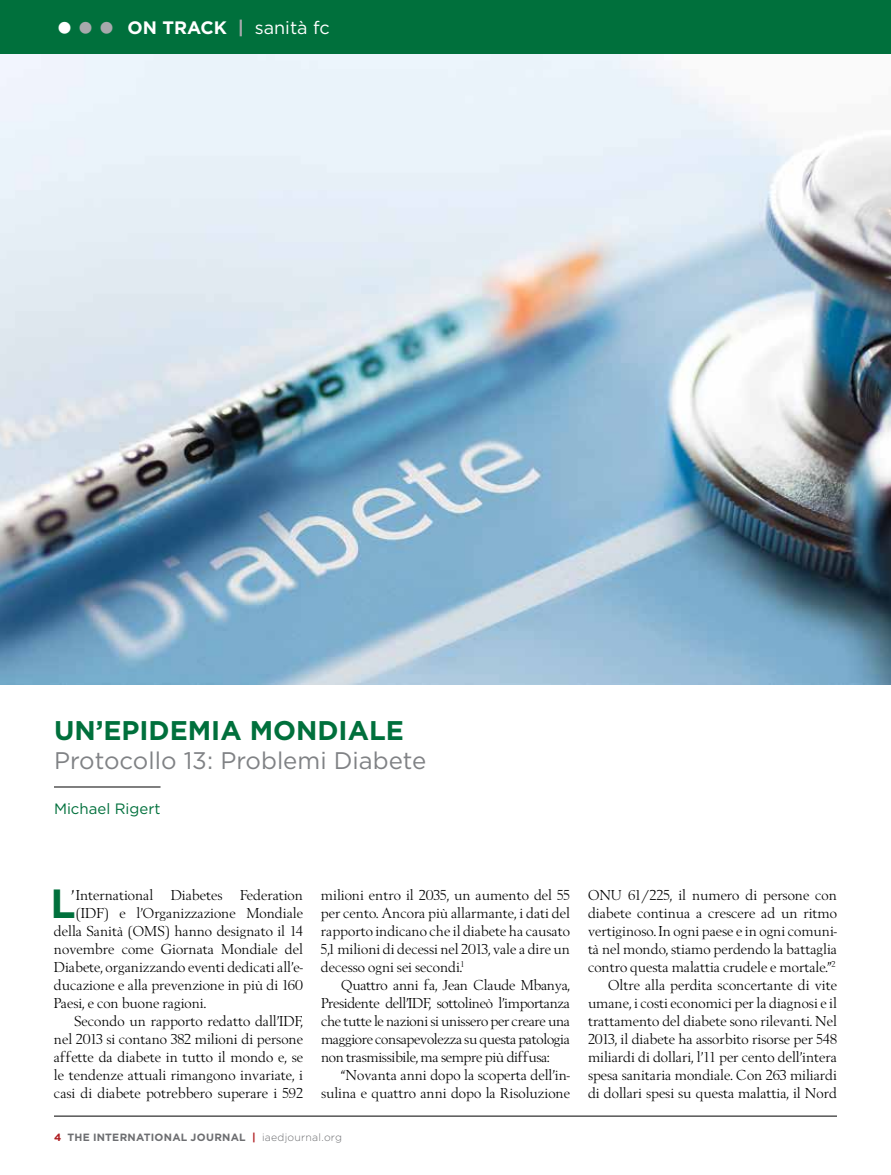
<style>
.page{position:relative;width:891px;height:1175px;background:#fff}
.page>*{position:absolute;margin:0;border:0;box-sizing:border-box;transform-origin:0 0}
.t1{font:700 40.65px "Gotham HTF";color:#00703c}
.t2{font:700 27px "Gotham HTF";color:#00703c}
.t3{font:24px "Gotham HTF";color:#808285}
.t4{font:18px "Gotham HTF";color:#fff}
.t5{font:18px "Berling";color:#000}
.t6{font:15px/18px "Berling";color:#000;text-align:justify}
.t7{font:15px "Gotham HTF";color:#00703c}
.t8{font:700 10.5px "Gotham HTF";letter-spacing:.025em;color:#6d6e71}
.s1{font-weight:700}
.s2{font-weight:700;color:#a7a9ac}
.s3{color:#ae1b1f}
.s4{font-weight:300}
</style>
<div class="page">
<hr style="left:54px;top:1115px;width:783px;height:1px;background:#000">
<div style="left:0;top:0;width:891px;height:54px;background:#00703c"></div>
<img style="left:0;top:54px;width:891px;height:630px">
<hr style="left:54px;top:786px;width:107px;height:1px;background:#000">
<p class="t4" style="left:128px;top:18px;width:204px"><span class="s1">ON TRACK</span> <span class="s2">|</span> sanità fc</p>
<h2 class="t2" style="left:54px;top:715px;width:351px">UN’EPIDEMIA MONDIALE</h2>
<h3 class="t3" style="left:54px;top:747px;width:374px">Protocollo 13: Problemi Diabete</h3>
<p class="t7" style="left:54px;top:800px;width:108px">Michael Rigert</p>
<h1 class="t1" style="left:51px;top:880px;width:27px">L</h1>
<p class="t6" style="left:76px;top:886px;width:229px">International Diabetes Federation</p>
<p class="t5" style="left:71px;top:885px;width:4px">’</p>
<p class="t6" style="left:76px;top:904px;width:229px">(IDF) e l’Organizzazione Mondiale</p>
<p class="t6" style="left:54px;top:922px;width:251px">della Sanità (OMS) hanno designato il 14</p>
<p class="t6" style="left:54px;top:940px;width:251px">novembre come Giornata Mondiale del</p>
<p class="t6" style="left:54px;top:958px;width:251px">Diabete, organizzando eventi dedicati all’e-</p>
<p class="t6" style="left:54px;top:976px;width:250px">ducazione e alla prevenzione in più di 160</p>
<p class="t6" style="left:54px;top:994px;width:154px">Paesi, e con buone ragioni.</p>
<p class="t6" style="left:74px;top:1012px;width:230px">Secondo un rapporto redatto dall’IDF,</p>
<p class="t6" style="left:54px;top:1030px;width:251px">nel 2013 si contano 382 milioni di persone</p>
<p class="t6" style="left:54px;top:1048px;width:251px">affette da diabete in tutto il mondo e, se</p>
<p class="t6" style="left:54px;top:1066px;width:251px">le tendenze attuali rimangono invariate, i</p>
<p class="t6" style="left:54px;top:1084px;width:250px">casi di diabete potrebbero superare i 592</p>
<p class="t6" style="left:321px;top:886px;width:251px">milioni entro il 2035, un aumento del 55 per cento. Ancora più allarmante, i dati del rapporto indicano che il diabete ha causato 5,1 milioni di decessi nel 2013, vale a dire un decesso ogni sei secondi.<sup>1</sup></p>
<p class="t6" style="left:321px;top:976px;width:251px;text-indent:20px">Quattro anni fa, Jean Claude Mbanya, Presidente dell’IDF, sottolineò l’importanza che tutte le nazioni si unissero per creare una maggiore consapevolezza su questa patologia non trasmissibile, ma sempre più diffusa:</p>
<p class="t6" style="left:321px;top:1066px;width:251px;text-align:right">“Novanta anni dopo la scoperta dell’in&shy;sulina e quattro anni dopo la Risoluzione</p>
<p class="t8" style="left:54px;top:1131px;width:290px"><span class="s3">4</span> THE INTERNATIONAL JOURNAL <span class="s3">|</span> <span class="s4">iaedjournal.org</span></p>
<p class="t6" style="left:588px;top:886px;width:251px;text-align:right">ONU 61/225, il numero di persone con diabete continua a crescere ad un ritmo vertiginoso. In ogni paese e in ogni comuni&shy;tà nel mondo, stiamo perdendo la battaglia contro questa malattia crudele e mortale.”<sup>2<br></sup>Oltre alla perdita sconcertante di vite umane, i costi economici per la diagnosi e il trattamento del diabete sono rilevanti. Nel 2013, il diabete ha assorbito risorse per 548 miliardi di dollari, l’11 per cento dell’intera spesa sanitaria mondiale. Con 263 miliardi di dollari spesi su questa malattia, il Nord</p>
</div>
